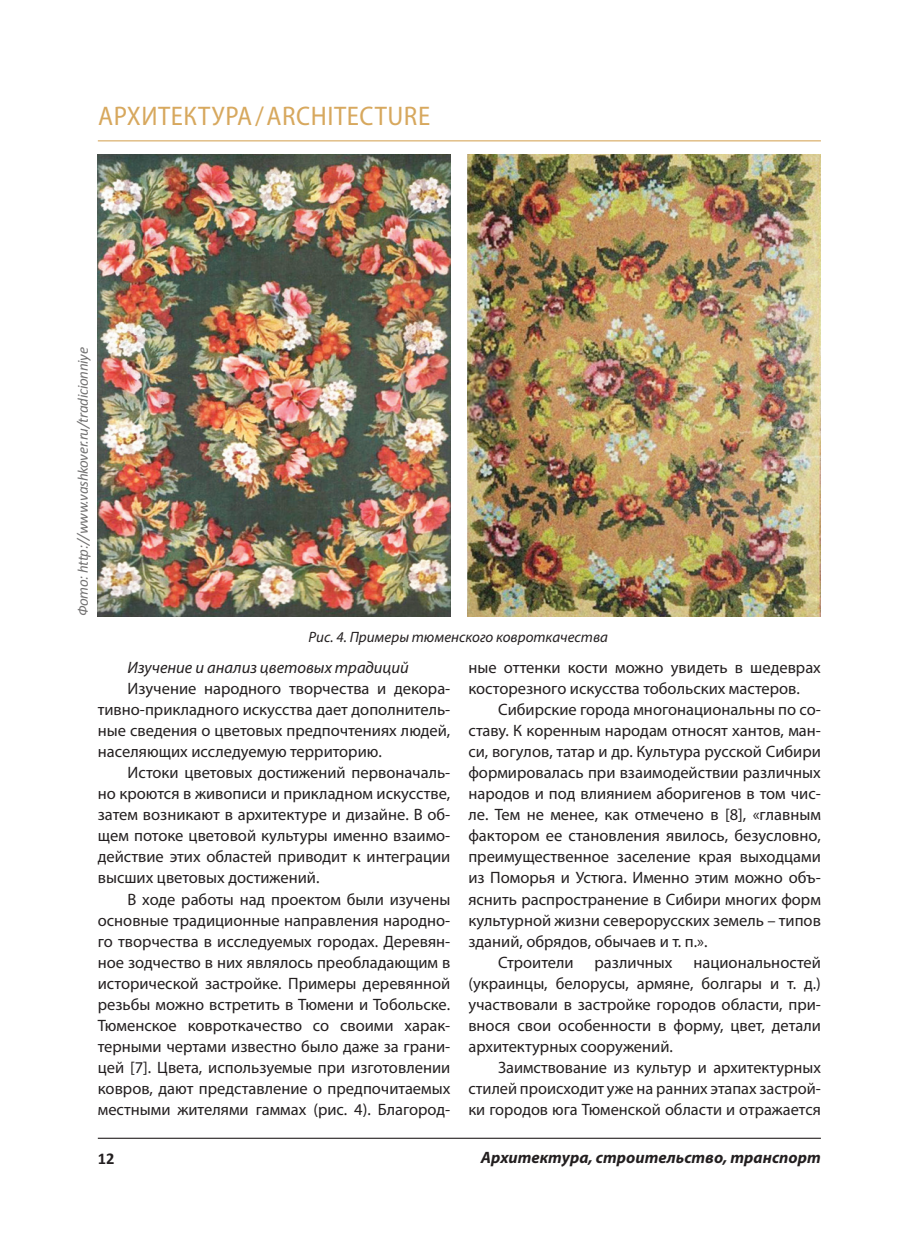
<style>
.page{position:relative;width:906px;height:1259px;background:#fff}
.page>*{position:absolute;margin:0;border:0;box-sizing:border-box;transform-origin:0 0}
.Заголовок{font:semi-condensed 27px "Myriad Pro";letter-spacing:.02em;color:#d7a85e}
.Текст_статей{font:16.5px/21px "Myriad Pro";color:#231f20;text-align:justify}
.t1{font:italic 700 16.5px "Myriad Pro";color:#231f20}
.Текст_статей-2{font:italic 16.5px "Myriad Pro";color:#231f20}
.t2{font:700 16.5px "Calibri";color:#231f20}
.подпись_под_фото{font:italic 15px "Calibri";letter-spacing:-.02em;color:#727171}
.Подпись_фото{font:italic 15px "Myriad Pro";color:#231f20}
</style>
<div class="page">
<hr style="left:98px;top:140px;width:723px;height:1px;background:#d7a85e">
<hr style="left:98px;top:1137px;width:723px;height:1px;background:#231f20">
<img style="left:98px;top:154px;width:352px;height:462px">
<img style="left:468px;top:154px;width:353px;height:462px">
<p class="Заголовок" style="left:98px;top:100px;width:333px">АРХИТЕКТУРА/ARCHITECTURE</p>
<p class="подпись_под_фото" style="left:73px;top:616px;width:271px;rotate:-90deg">Фото: http://www.vashkover.ru/tradicionniye</p>
<p class="Подпись_фото" style="left:309px;top:627px;width:301px">Рис. 4. Примеры тюменского ковроткачества</p>
<p class="Текст_статей-2" style="left:128px;top:657px;width:283px">Изучение и анализ цветовых традиций</p>
<p class="Текст_статей" style="left:98px;top:678px;width:354px;text-indent:30px">Изучение народного творчества и декора&shy;тивно-прикладного искусства дает дополнитель&shy;ные сведения о цветовых предпочтениях людей, населяющих исследуемую территорию.</p>
<p class="Текст_статей" style="left:98px;top:762px;width:354px;text-indent:30px">Истоки цветовых достижений первоначаль&shy;но кроются в живописи и прикладном искусстве, затем возникают в архитектуре и дизайне. В об&shy;щем потоке цветовой культуры именно взаимо&shy;действие этих областей приводит к интеграции высших цветовых достижений.</p>
<p class="Текст_статей" style="left:98px;top:888px;width:354px;text-indent:30px">В ходе работы над проектом были изучены основные традиционные направления народно&shy;го творчества в исследуемых городах. Деревян&shy;ное зодчество в них являлось преобладающим в исторической застройке. Примеры деревянной резьбы можно встретить в Тюмени и Тобольске.<br>Тюменское ковроткачество со своими харак&shy;терными чертами известно было даже за грани&shy;цей [7]. Цвета, используемые при изготовлении ковров, дают представление о предпочитаемых местными жителями гаммах (рис. 4). Благород-</p>
<p class="Текст_статей" style="left:468px;top:657px;width:354px">ные оттенки кости можно увидеть в шедеврах косторезного искусства тобольских мастеров.</p>
<p class="Текст_статей" style="left:468px;top:699px;width:354px;text-indent:30px">Сибирские города многонациональны по со&shy;ставу. К коренным народам относят хантов, ман&shy;си, вогулов, татар и др. Культура русской Сибири формировалась при взаимодействии различных народов и под влиянием аборигенов в том чис&shy;ле. Тем не менее, как отмечено в [8], «главным фактором ее становления явилось, безусловно, преимущественное заселение края выходцами из Поморья и Устюга. Именно этим можно объ&shy;яснить распространение в Сибири многих форм культурной жизни северорусских земель – типов зданий, обрядов, обычаев и т. п.».</p>
<p class="Текст_статей" style="left:498px;top:951px;width:77px">Строители</p>
<p class="Текст_статей" style="left:594px;top:951px;width:80px">различных</p>
<p class="Текст_статей" style="left:468px;top:951px;width:354px;text-indent:225px">национальностей (украинцы, белорусы, армяне, болгары и т. д.) участвовали в застройке городов области, при&shy;внося свои особенности в форму, цвет, детали архитектурных сооружений.</p>
<p class="Текст_статей" style="left:468px;top:1056px;width:354px;text-indent:30px">Заимствование из культур и архитектурных стилей происходит уже на ранних этапах застрой&shy;ки городов юга Тюменской области и отражается</p>
<p class="t2" style="left:98px;top:1148px;width:18px">12</p>
<p class="t1" style="left:481px;top:1146px;width:341px">Архитектура, строительство, транспорт</p>
</div>
